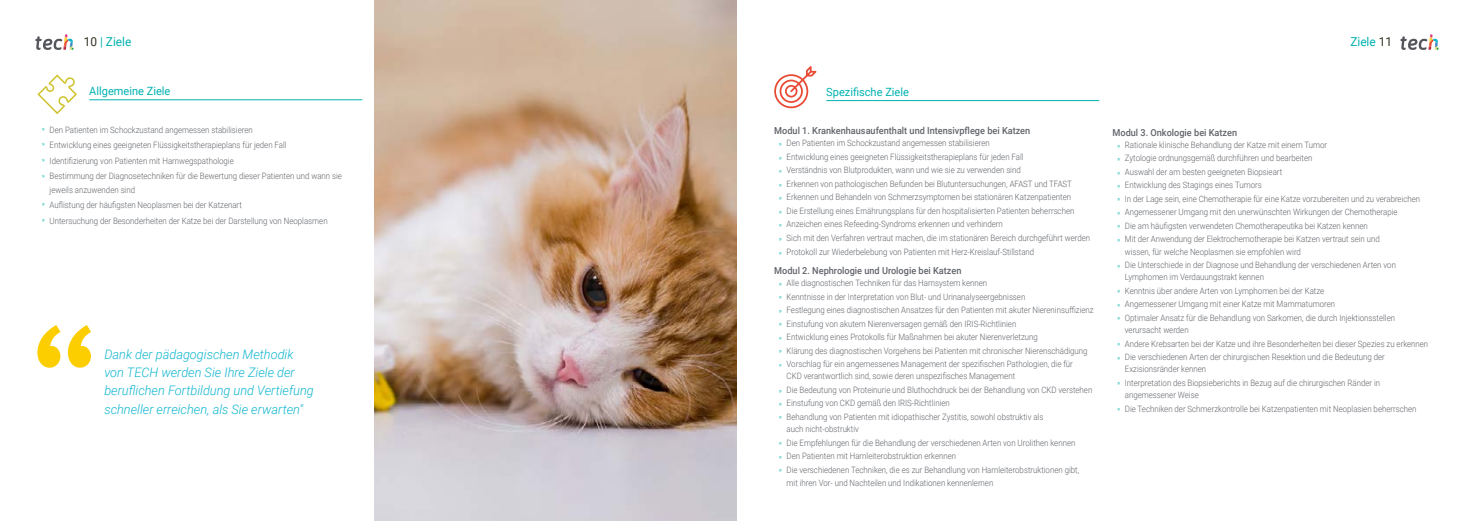
<style>
.page{position:relative;width:1474px;height:521px;background:#fff}
.page>*{position:absolute;margin:0;border:0;box-sizing:border-box;transform-origin:0 0}
.t1{font:italic 300 13.12px/18.4px "Roboto";color:#0fb6cf}
.t2{font:12.25px "Roboto";color:#00b2af}
.t3{font:11.38px "Roboto";color:#00b2af}
.t4{font:500 9.62px "Roboto";color:#61646a;scale:.95 1}
.t5{font:300 8.75px/13.5px "Roboto";color:#61646a;scale:.9 1}
.s1{color:#312e20}
.s2{font-family:"Myriad Pro";font-weight:400;font-size:7px;color:#00b2af}
</style>
<div class="page">
<hr style="left:89px;top:100px;width:273px;height:1px;background:#00b2af">
<svg style="left:37px;top:74px;width:40px;height:40px"></svg>
<hr style="left:826px;top:100px;width:273px;height:1px;background:#00b2af">
<svg style="left:774px;top:66px;width:42px;height:42px"></svg>
<svg style="left:37px;top:325px;width:54px;height:43px"></svg>
<svg style="left:35px;top:34px;width:39px;height:16px"></svg>
<svg style="left:1400px;top:34px;width:38px;height:16px"></svg>
<img style="left:375px;top:0;width:362px;height:521px">
<h2 class="t2" style="left:84px;top:33px;width:49px"><span class="s1">10</span> | Ziele</h2>
<h3 class="t3" style="left:89px;top:83px;width:83px">Allgemeine Ziele</h3>
<p class="t5" style="left:42px;top:121px;width:334px;line-height:15.6px"><sup>»</sup> Den Patienten im Schockzustand angemessen stabilisieren<br><sup>»</sup> Entwicklung eines geeigneten Flüssigkeitstherapieplans für jeden Fall<br><sup>»</sup> Identifizierung von Patienten mit Harnwegspathologie<br><sup>»</sup> Bestimmung der Diagnosetechniken für die Bewertung dieser Patienten und wann sie</p>
<p class="t5" style="left:42px;top:181px;width:319px;line-height:15.6px;text-indent:7px">jeweils anzuwenden sind<br><sup>»</sup> Auflistung der häufigsten Neoplasmen bei der Katzenart<br><sup>»</sup> Untersuchung der Besonderheiten der Katze bei der Darstellung von Neoplasmen</p>
<h1 class="t1" style="left:104px;top:344px;width:211px">Dank der pädagogischen Methodik von TECH werden Sie Ihre Ziele der beruflichen Fortbildung und Vertiefung schneller erreichen, als Sie erwarten"</h1>
<h3 class="t3" style="left:826px;top:84px;width:84px">Spezifische Ziele</h3>
<p class="t4" style="left:774px;top:124px;width:271px">Modul 1. Krankenhausaufenthalt und Intensivpflege bei Katzen</p>
<p class="t5" style="left:779px;top:136px;width:347px"><span class="s2">»</span> Den Patienten im Schockzustand angemessen stabilisieren<br><span class="s2">»</span> Entwicklung eines geeigneten Flüssigkeitstherapieplans für jeden Fall<br><span class="s2">»</span> Verständnis von Blutprodukten, wann und wie sie zu verwenden sind<br><span class="s2">»</span> Erkennen von pathologischen Befunden bei Blutuntersuchungen, AFAST und TFAST<br><span class="s2">»</span> Erkennen und Behandeln von Schmerzsymptomen bei stationären Katzenpatienten<br><span class="s2">»</span> Die Erstellung eines Ernährungsplans für den hospitalisierten Patienten beherrschen<br><span class="s2">»</span> Anzeichen eines Refeeding-Syndroms erkennen und verhindern<br><span class="s2">»</span> Sich mit den Verfahren vertraut machen, die im stationären Bereich durchgeführt werden</p>
<p class="t5" style="left:779px;top:245px;width:285px"><span class="s2">»</span> Protokoll zur Wiederbelebung von Patienten mit Herz-Kreislauf-Stillstand</p>
<p class="t4" style="left:774px;top:264px;width:199px">Modul 2. Nephrologie und Urologie bei Katzen</p>
<p class="t5" style="left:779px;top:276px;width:351px"><span class="s2">»</span> Alle diagnostischen Techniken für das Harnsystem kennen<br><span class="s2">»</span> Kenntnisse in der Interpretation von Blut- und Urinanalyseergebnissen<br><span class="s2">»</span> Festlegung eines diagnostischen Ansatzes für den Patienten mit akuter Niereninsuffizienz <span class="s2">»</span> Einstufung von akutem Nierenversagen gemäß den IRIS-Richtlinien<br><span class="s2">»</span> Entwicklung eines Protokolls für Maßnahmen bei akuter Nierenverletzung<br><span class="s2">»</span> Klärung des diagnostischen Vorgehens bei Patienten mit chronischer Nierenschädigung<br><span class="s2">»</span> Vorschlag für ein angemessenes Management der spezifischen Pathologien, die für</p>
<p class="t5" style="left:779px;top:369px;width:349px;text-indent:7px">CKD verantwortlich sind, sowie deren unspezifisches Management<br><span class="s2">»</span> Die Bedeutung von Proteinurie und Bluthochdruck bei der Behandlung von CKD verstehen <span class="s2">»</span> Einstufung von CKD gemäß den IRIS-Richtlinien<br><span class="s2">»</span> Behandlung von Patienten mit idiopathischer Zystitis, sowohl obstruktiv als</p>
<p class="t5" style="left:786px;top:422px;width:82px">auch nicht-obstruktiv</p>
<p class="t5" style="left:779px;top:435px;width:330px"><span class="s2">»</span> Die Empfehlungen für die Behandlung der verschiedenen Arten von Urolithen kennen</p>
<p class="t5" style="left:779px;top:449px;width:198px"><span class="s2">»</span> Den Patienten mit Harnleiterobstruktion erkennen</p>
<p class="t5" style="left:779px;top:462px;width:335px"><span class="s2">»</span> Die verschiedenen Techniken, die es zur Behandlung von Harnleiterobstruktionen gibt,</p>
<p class="t5" style="left:786px;top:476px;width:231px">mit ihren Vor- und Nachteilen und Indikationen kennenlernen</p>
<h2 class="t2" style="left:1350px;top:33px;width:43px">Ziele <span class="s1">11</span></h2>
<p class="t4" style="left:1112px;top:126px;width:133px">Modul 3. Onkologie bei Katzen</p>
<p class="t5" style="left:1117px;top:138px;width:338px"><span class="s2">»</span> Rationale klinische Behandlung der Katze mit einem Tumor<br><span class="s2">»</span> Zytologie ordnungsgemäß durchführen und bearbeiten<br><span class="s2">»</span> Auswahl der am besten geeigneten Biopsieart<br><span class="s2">»</span> Entwicklung des Stagings eines Tumors<br><span class="s2">»</span> In der Lage sein, eine Chemotherapie für eine Katze vorzubereiten und zu verabreichen <span class="s2">»</span> Angemessener Umgang mit den unerwünschten Wirkungen der Chemotherapie<br><span class="s2">»</span> Die am häufigsten verwendeten Chemotherapeutika bei Katzen kennen<br><span class="s2">»</span> Mit der Anwendung der Elektrochemotherapie bei Katzen vertraut sein und</p>
<p class="t5" style="left:1117px;top:244px;width:311px;text-indent:7px">wissen, für welche Neoplasmen sie empfohlen wird<br><span class="s2">»</span> Die Unterschiede in der Diagnose und Behandlung der verschiedenen Arten von</p>
<p class="t5" style="left:1117px;top:270px;width:310px;text-indent:7px">Lymphomen im Verdauungstrakt kennen<br><span class="s2">»</span> Kenntnis über andere Arten von Lymphomen bei der Katze<br><span class="s2">»</span> Angemessener Umgang mit einer Katze mit Mammatumoren<br><span class="s2">»</span> Optimaler Ansatz für die Behandlung von Sarkomen, die durch Injektionsstellen</p>
<p class="t5" style="left:1117px;top:323px;width:347px;text-indent:7px">verursacht werden<br><span class="s2">»</span> Andere Krebsarten bei der Katze und ihre Besonderheiten bei dieser Spezies zu erkennen <span class="s2">»</span> Die verschiedenen Arten der chirurgischen Resektion und die Bedeutung der</p>
<p class="t5" style="left:1117px;top:362px;width:293px;text-indent:7px">Exzisionsränder kennen<br><span class="s2">»</span> Interpretation des Biopsieberichts in Bezug auf die chirurgischen Ränder in</p>
<p class="t5" style="left:1117px;top:388px;width:334px;text-indent:7px">angemessener Weise<br><span class="s2">»</span> Die Techniken der Schmerzkontrolle bei Katzenpatienten mit Neoplasien beherrschen</p>
</div>
